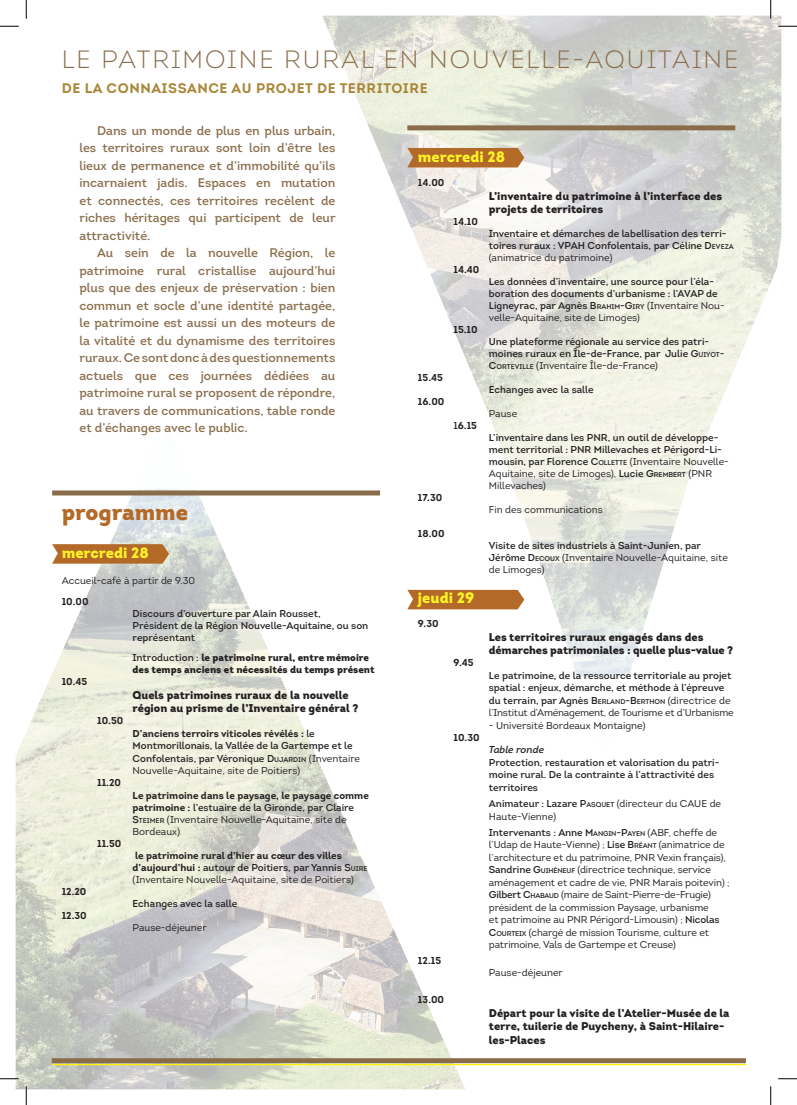
<style>
.page{position:relative;width:797px;height:1105px;background:#fff}
.page>*{position:absolute;margin:0;border:0;box-sizing:border-box;transform-origin:0 0}
.t1{font:25px "Intro Light Caps";letter-spacing:.08em;color:#896d4b}
.t2{font:900 22.5px "Intro";color:#b36a28}
.t3{font:900 15px "Intro";color:#fff229}
.t4{font:700 13.88px "Intro";letter-spacing:.04em;color:#ab8639}
.t5{font:12.5px/17.5px "Intro";color:#896d4b;text-align:justify}
.t6{font:900 11.25px/13.5px "Intro";color:#231f20}
.t7{font:10px/12px "Intro";color:#231f20}
.t8{font:10px/12.5px "Intro";letter-spacing:-.01em;color:#231f20}
.t9{font:700 10px/12px "Intro";color:#231f20}
.t10{font:900 10px/12px "Intro";color:#231f20}
.t11{font:italic 10px "Intro";color:#231f20}
.s1{font-weight:400}
.s2{font-weight:700}
.s3{font-size:7px}
.s4{font-style:inherit}
.s5{font-weight:400;font-size:7px}
</style>
<div class="page">
<img style="left:573px;top:16px;width:83px;height:661px">
<img style="left:531px;top:16px;width:42px;height:643px">
<img style="left:655px;top:16px;width:42px;height:572px">
<img style="left:489px;top:16px;width:42px;height:522px">
<img style="left:697px;top:16px;width:43px;height:441px">
<img style="left:447px;top:16px;width:42px;height:398px">
<img style="left:739px;top:16px;width:42px;height:341px">
<img style="left:405px;top:16px;width:42px;height:297px">
<img style="left:364px;top:16px;width:42px;height:199px">
<img style="left:322px;top:16px;width:42px;height:99px">
<img style="left:138px;top:488px;width:82px;height:601px">
<img style="left:97px;top:495px;width:41px;height:594px">
<img style="left:220px;top:543px;width:41px;height:546px">
<img style="left:57px;top:572px;width:41px;height:517px">
<img style="left:261px;top:634px;width:41px;height:455px">
<img style="left:16px;top:664px;width:41px;height:425px">
<img style="left:302px;top:726px;width:41px;height:363px">
<img style="left:343px;top:816px;width:41px;height:273px">
<img style="left:384px;top:908px;width:41px;height:181px">
<img style="left:425px;top:999px;width:40px;height:90px">
<svg style="left:52px;top:544px;width:117px;height:20px;background:#b77436"></svg>
<div style="left:407px;top:125px;width:328px;height:5px;background:#896d4b"></div>
<hr style="left:52px;top:1064px;width:694px;height:1px;background:#fff101">
<div style="left:407px;top:148px;width:117px;height:19px;background:#b36a28"></div>
<div style="left:407px;top:590px;width:117px;height:19px;background:#b36a28"></div>
<div style="left:52px;top:490px;width:328px;height:5px;background:#896d4b"></div>
<div style="left:52px;top:1058px;width:694px;height:5px;background:#896d4b"></div>
<svg style="left:0;top:25px;width:19px;height:2px"></svg>
<svg style="left:778px;top:25px;width:19px;height:2px"></svg>
<svg style="left:0;top:1078px;width:19px;height:1px"></svg>
<svg style="left:778px;top:1078px;width:19px;height:1px"></svg>
<svg style="left:25px;top:0;width:2px;height:19px"></svg>
<svg style="left:25px;top:1086px;width:2px;height:19px"></svg>
<svg style="left:770px;top:0;width:1px;height:19px"></svg>
<svg style="left:770px;top:1086px;width:1px;height:19px"></svg>
<h1 class="t1" style="left:62px;top:43px;width:678px">LE PATRIMOINE RURAL EN NOUVELLE-AQUITAINE</h1>
<h3 class="t4" style="left:62px;top:79px;width:367px">DE LA CONNAISSANCE AU PROJET DE TERRITOIRE</h3>
<p class="t5" style="left:79px;top:122px;width:258px;text-indent:18px">Dans un monde de plus en plus urbain, les territoires ruraux sont loin d’être les lieux de permanence et d’immobilité qu’ils incarnaient jadis. Espaces en mutation et connectés, ces territoires recèlent de riches héritages qui participent de leur attractivité.</p>
<p class="t5" style="left:79px;top:244px;width:257px;text-indent:18px">Au sein de la nouvelle Région, le patrimoine rural cristallise aujourd’hui plus que des enjeux de préservation : bien commun et socle d’une identité partagée, le patrimoine est aussi un des moteurs de la vitalité et du dynamisme des territoires ruraux. Ce sont donc à des questionnements actuels que ces journées dédiées au patrimoine rural se proposent de répondre, au travers de communications, table ronde et d’échanges avec le public.</p>
<h2 class="t2" style="left:62px;top:497px;width:128px">programme</h2>
<h3 class="t3" style="left:62px;top:543px;width:89px">mercredi 28</h3>
<p class="t8" style="left:62px;top:574px;width:135px">Accueil-café à partir de 9.30</p>
<p class="t9" style="left:62px;top:595px;width:28px">10.00</p>
<p class="t7" style="left:133px;top:607px;width:237px">Discours d’ouverture par Alain Rousset,<br>Président de la Région Nouvelle-Aquitaine, ou son représentant</p>
<p class="t10" style="left:133px;top:652px;width:244px"><span class="s1">Introduction :</span> le patrimoine rural, entre mémoire des temps anciens et nécessités du temps présent</p>
<p class="t9" style="left:62px;top:676px;width:27px">10.45</p>
<p class="t6" style="left:133px;top:688px;width:227px">Quels patrimoines ruraux de la nouvelle région au prisme de l’Inventaire général ?</p>
<p class="t9" style="left:97px;top:715px;width:28px">10.50</p>
<p class="t7" style="left:133px;top:727px;width:229px;line-height:12.5px"><span class="s2">D’anciens terroirs viticoles révélés :</span> le Montmorillonais, la Vallée de la Gartempe et le Confolentais, par Véronique D<span class="s3">UJARDIN</span> <span class="s4">(Inventaire Nouvelle-Aquitaine, site de Poitiers)</span></p>
<p class="t9" style="left:97px;top:777px;width:25px">11.20</p>
<p class="t9" style="left:133px;top:789px;width:238px">Le patrimoine dans le paysage, le paysage comme patrimoine : <span class="s1">l’estuaire de la Gironde, par Claire S</span><span class="s5">TEIMER</span> <span class="s1">(Inventaire Nouvelle-Aquitaine, site de Bordeaux)</span></p>
<p class="t9" style="left:97px;top:837px;width:26px">11.50</p>
<p class="t9" style="left:133px;top:849px;width:236px">le patrimoine rural d’hier au cœur des villes d’aujourd’hui : <span class="s1">autour de Poitiers, par Yannis S</span><span class="s5">UIRE </span><span class="s1">(Inventaire Nouvelle-Aquitaine, site de Poitiers)</span></p>
<p class="t9" style="left:62px;top:885px;width:26px">12.20</p>
<p class="t7" style="left:133px;top:897px;width:106px">Echanges avec la salle</p>
<p class="t9" style="left:62px;top:909px;width:27px">12.30</p>
<p class="t8" style="left:133px;top:921px;width:76px">Pause-déjeuner</p>
<h3 class="t3" style="left:418px;top:147px;width:89px">mercredi 28</h3>
<p class="t9" style="left:418px;top:177px;width:28px">14.00</p>
<p class="t6" style="left:489px;top:189px;width:235px">L’inventaire du patrimoine à l’interface des projets de territoires</p>
<p class="t9" style="left:453px;top:216px;width:26px">14.10</p>
<p class="t7" style="left:489px;top:228px;width:246px">Inventaire et démarches de labellisation des terri&shy;toires ruraux : VPAH Confolentais, par Céline D<span class="s3">EVEZA </span><span class="s4">(animatrice du patrimoine)</span></p>
<p class="t9" style="left:453px;top:264px;width:27px">14.40</p>
<p class="t7" style="left:489px;top:276px;width:237px">Les données d’inventaire, une source pour l’éla&shy;boration des documents d’urbanisme : l’AVAP de Ligneyrac, par Agnès B<span class="s3">RAHIM</span><span class="s4">-G</span><span class="s3">IRY</span> <span class="s4">(Inventaire Nou&shy;velle-Aquitaine, site de Limoges)</span></p>
<p class="t9" style="left:453px;top:324px;width:26px">15.10</p>
<p class="t7" style="left:489px;top:336px;width:237px">Une plateforme régionale au service des patri&shy;moines ruraux en Île-de-France, par Julie <span class="s4">G</span><span class="s3">UIYOT</span>-<br>C<span class="s3">ORTEVILLE</span> <span class="s4">(Inventaire Île-de-France)</span></p>
<p class="t9" style="left:418px;top:372px;width:26px">15.45</p>
<p class="t7" style="left:489px;top:384px;width:106px">Echanges avec la salle</p>
<p class="t9" style="left:418px;top:396px;width:28px">16.00</p>
<p class="t8" style="left:489px;top:408px;width:30px">Pause</p>
<p class="t9" style="left:453px;top:420px;width:25px"><span class="s1">1</span>6.15</p>
<p class="t7" style="left:489px;top:432px;width:241px">L’inventaire dans les PNR, un outil de développe&shy;ment territorial : PNR Millevaches et Périgord-Li&shy;mousin, par Florence C<span class="s3">OLLETTE</span> <span class="s4">(Inventaire Nouvelle-Aquitaine, site de Limoges),</span> Lucie G<span class="s3">REMBERT</span> <span class="s4">(PNR Millevaches)</span></p>
<p class="t9" style="left:418px;top:492px;width:26px">17.30</p>
<p class="t8" style="left:489px;top:504px;width:115px">Fin des communications</p>
<p class="t9" style="left:418px;top:528px;width:28px">18.00</p>
<p class="t7" style="left:489px;top:540px;width:240px">Visite de sites industriels à Saint-Junien, par<br>Jérôme D<span class="s3">ECOUX</span> <span class="s4">(Inventaire Nouvelle-Aquitaine, site de Limoges)</span></p>
<h3 class="t3" style="left:418px;top:588px;width:58px">jeudi 29</h3>
<p class="t9" style="left:418px;top:618px;width:22px">9.30</p>
<p class="t6" style="left:489px;top:630px;width:246px">Les territoires ruraux engagés dans des démarches patrimoniales : quelle plus-value ?</p>
<p class="t9" style="left:453px;top:657px;width:22px">9.45</p>
<p class="t7" style="left:489px;top:669px;width:246px;line-height:12.5px">Le patrimoine, de la ressource territoriale au projet spatial : enjeux, démarche, et méthode à l’épreuve du terrain, par Agnès B<span class="s3">ERLAND</span>-B<span class="s3">ERTHON</span> <span class="s4">(directrice de l’Institut d’Aménagement, de Tourisme et d’Urbanisme</span></p>
<p class="t8" style="left:489px;top:719px;width:158px">- Université Bordeaux Montaigne)</p>
<p class="t9" style="left:453px;top:731px;width:28px">10.30</p>
<p class="t11" style="left:489px;top:744px;width:57px">Table ronde</p>
<p class="t7" style="left:489px;top:756px;width:232px;line-height:12.5px">Protection, restauration et valorisation du patri&shy;moine rural. De la contrainte à l’attractivité des territoires</p>
<p class="t8" style="left:489px;top:797px;width:234px"><span class="s4">Animateur : Lazare P</span><span class="s3">ASQUET</span> (directeur du CAUE de<br>Haute-Vienne)</p>
<p class="t8" style="left:489px;top:826px;width:242px"><span class="s4">Intervenants : Anne M</span><span class="s3">ANGIN</span><span class="s4">-P</span><span class="s3">AYEN</span> (ABF, cheffe de l’Udap de Haute-Vienne) ; <span class="s4">Lise B</span><span class="s3">RÉANT</span> (animatrice de l’architecture et du patrimoine, PNR Vexin français), <span class="s4">Sandrine G</span><span class="s3">UIHÉNEUF</span> (directrice technique, service aménagement et cadre de vie, PNR Marais poitevin) ; <span class="s4">Gilbert C</span><span class="s3">HABAUD</span> (maire de Saint-Pierre-de-Frugie) président de la commission Paysage, urbanisme<br>et patrimoine au PNR Périgord-Limousin) ; <span class="s4">Nicolas C</span><span class="s3">OURTEIX</span> (chargé de mission Tourisme, culture et patrimoine, Vals de Gartempe et Creuse)</p>
<p class="t9" style="left:418px;top:954px;width:25px">12.15</p>
<p class="t8" style="left:489px;top:966px;width:76px">Pause-déjeuner</p>
<p class="t9" style="left:418px;top:994px;width:28px">13.00</p>
<p class="t6" style="left:489px;top:1006px;width:242px">Départ pour la visite de l’Atelier-Musée de la terre, tuilerie de Puycheny, à Saint-Hilaire&shy;les-Places</p>
</div>
